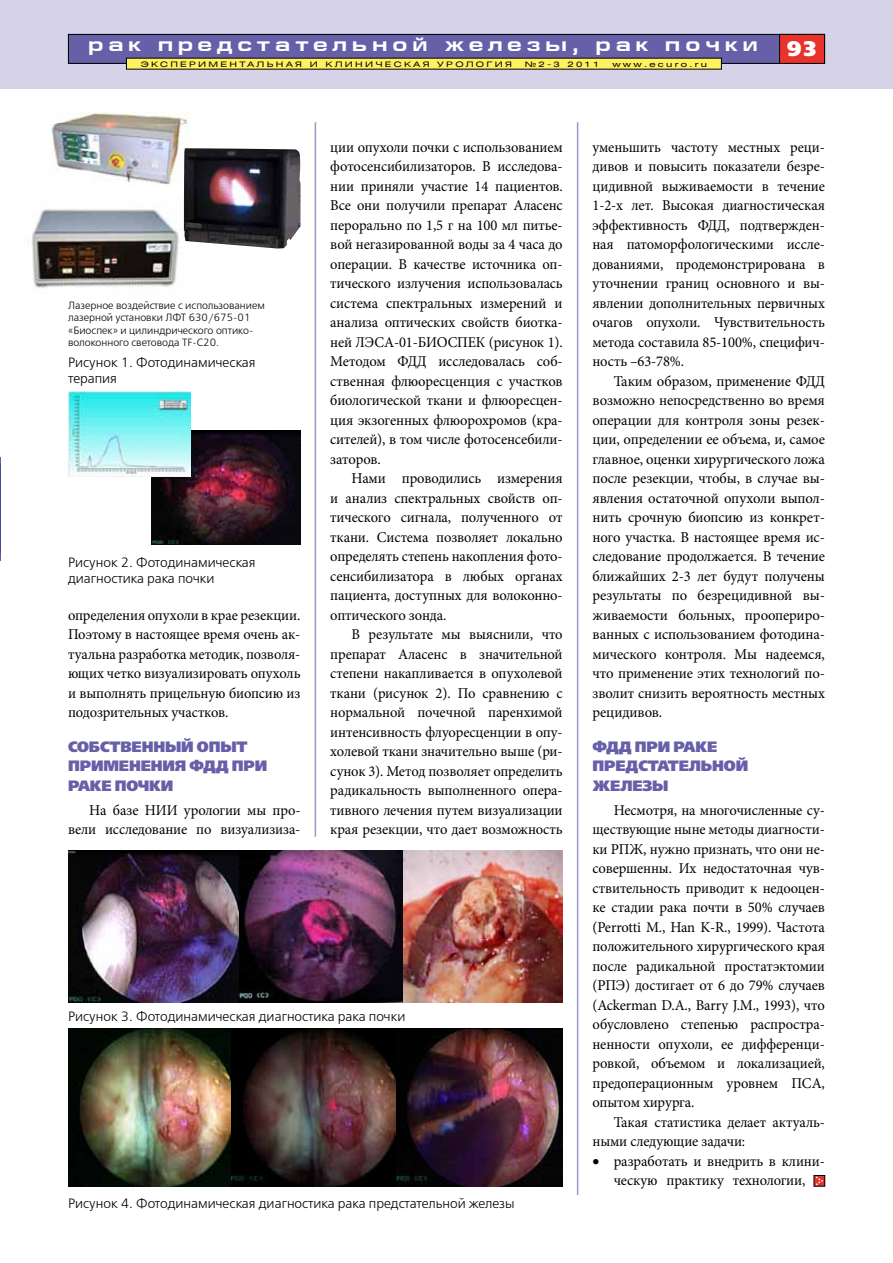
<style>
.page{position:relative;width:893px;height:1263px;background:#fff}
.page>*{position:absolute;margin:0;border:0;box-sizing:border-box;transform-origin:0 0}
.t1{font:21px "Free Set Black C";color:#fff}
.t2{font:700 19.5px "Europe Ext";letter-spacing:.26em;color:#fff}
.t3{font:15px/19.5px "Minion Pro";letter-spacing:-.01em;color:#000;text-align:justify}
.t4{font:15px/19.5px "Free Set Black C";letter-spacing:-.01em;color:#6760a9}
.t5{font:13.5px/16.2px "Free Set C";color:#000}
.t6{font:10.5px/12.6px "Free Set C";color:#000}
.t7{font:7.5px "Helios Ext";letter-spacing:.24em;color:#000;scale:1.25 1}
</style>
<div class="page">
<img style="left:31px;top:199px;width:153px;height:90px">
<hr style="left:0;top:457px;width:1px;height:103px;background:#6760a9">
<svg style="left:0;top:465px;width:1px;height:88px"></svg>
<img style="left:51px;top:111px;width:137px;height:74px">
<img style="left:184px;top:148px;width:116px;height:100px">
<div style="left:0;top:0;width:893px;height:89px;background:#d6d3e9"></div>
<div style="left:68px;top:34px;width:757px;height:29px;background:#6760a9"></div>
<div style="left:68px;top:34px;width:757px;height:30px;border:1px solid #000"></div>
<div style="left:780px;top:34px;width:45px;height:29px;background:#e7332c"></div>
<div style="left:779px;top:34px;width:46px;height:30px;border:1px solid #000"></div>
<svg style="left:126px;top:58px;width:596px;height:12px;background:#d9cd55"></svg>
<div style="left:814px;top:1175px;width:11px;height:11px;border:1px solid #000"></div>
<svg style="left:816px;top:1176px;width:7px;height:9px"></svg>
<hr style="left:577px;top:122px;width:1px;height:1073px;background:#9e95c7">
<hr style="left:315px;top:122px;width:1px;height:715px;background:#9e95c7">
<img style="left:151px;top:430px;width:149px;height:114px">
<img style="left:68px;top:391px;width:123px;height:85px">
<img style="left:68px;top:1028px;width:495px;height:158px">
<img style="left:68px;top:851px;width:495px;height:151px">
<h2 class="t2" style="left:89px;top:33px;width:671px">рак предстательной железы, рак почки</h2>
<p class="t7" style="left:141px;top:59px;width:172px">ЭксперименТАЛЬН АЯ И КЛИНИ</p>
<p class="t7" style="left:375px;top:59px;width:16px">ЧЕСК</p>
<p class="t7" style="left:413px;top:59px;width:80px">АЯ УР ОЛОГИ Я</p>
<p class="t7" style="left:525px;top:59px;width:61px">№2-3 2011</p>
<p class="t7" style="left:612px;top:59px;width:77px">www.ecuro.ru</p>
<h1 class="t1" style="left:786px;top:37px;width:33px">93</h1>
<p class="t6" style="left:68px;top:299px;width:198px">Лазерное воздействие с использованием лазерной установки ЛФТ 630/675-01 «Биоспек» и цилиндрического оптико&shy;волоконного световода TF-C20.</p>
<p class="t5" style="left:68px;top:355px;width:189px">Рисунок 1. Фотодинамическая терапия</p>
<p class="t5" style="left:68px;top:555px;width:189px">Рисунок 2. Фотодинамическая диагностика рака почки</p>
<p class="t3" style="left:68px;top:605px;width:234px">определения опухоли в крае резекции.<br>Поэтому в настоящее время очень ак&shy;туальна разработка методик, позволя&shy;ющих четко визуализировать опухоль и выполнять прицельную биопсию из подозрительных участков.</p>
<p class="t4" style="left:68px;top:737px;width:201px">Собственный опыт применения ФДД при раке почки</p>
<p class="t3" style="left:68px;top:800px;width:234px;text-align:right">На базе НИИ урологии мы про&shy;вели исследование по визуализиза-</p>
<p class="t3" style="left:330px;top:137px;width:234px">ции опухоли почки с использованием фотосенсибилизаторов. В исследова&shy;нии приняли участие 14 пациентов.<br>Все они получили препарат Аласенс перорально по 1,5 г на 100 мл питье&shy;вой негазированной воды за 4 часа до операции. В качестве источника оп&shy;тического излучения использовалась система спектральных измерений и анализа оптических свойств биотка&shy;ней ЛЭСА-01-БИОСПЕК (рисунок 1).<br>Методом ФДД исследовалась соб&shy;ственная флюоресценция с участков биологической ткани и флюоресцен&shy;ция экзогенных флюорохромов (кра&shy;сителей), в том числе фотосенсебили&shy;заторов.</p>
<p class="t3" style="left:330px;top:469px;width:234px;text-indent:21px">Нами проводились измерения и анализ спектральных свойств оп&shy;тического сигнала, полученного от ткани. Система позволяет локально определять степень накопления фото&shy;сенсибилизатора в любых органах пациента, доступных для волоконно&shy;оптического зонда.</p>
<p class="t3" style="left:330px;top:625px;width:234px;text-indent:21px">В результате мы выяснили, что препарат Аласенс в значительной степени накапливается в опухолевой ткани (рисунок 2). По сравнению с нормальной почечной паренхимой интенсивность флуоресценции в опу&shy;холевой ткани значительно выше (ри&shy;сунок 3). Метод позволяет определить радикальность выполненного опера&shy;тивного лечения путем визуализации края резекции, что дает возможность</p>
<p class="t5" style="left:68px;top:1008px;width:339px">Рисунок 3. Фотодинамическая диагностика рака почки</p>
<p class="t5" style="left:68px;top:1196px;width:448px">Рисунок 4. Фотодинамическая диагностика рака предстательной железы</p>
<p class="t3" style="left:592px;top:137px;width:234px">уменьшить частоту местных реци&shy;дивов и повысить показатели безре&shy;цидивной выживаемости в течение 1-2-х лет. Высокая диагностическая эффективность ФДД, подтвержден&shy;ная патоморфологическими иссле&shy;дованиями, продемонстрирована в уточнении границ основного и вы&shy;явлении дополнительных первичных очагов опухоли. Чувствительность метода составила 85-100%, специфич&shy;ность –63-78%.</p>
<p class="t3" style="left:592px;top:371px;width:234px;text-indent:21px">Таким образом, применение ФДД возможно непосредственно во время операции для контроля зоны резек&shy;ции, определении ее объема, и, самое главное, оценки хирургического ложа после резекции, чтобы, в случае вы&shy;явления остаточной опухоли выпол&shy;нить срочную биопсию из конкрет&shy;ного участка. В настоящее время ис&shy;следование продолжается. В течение ближайших 2-3 лет будут получены результаты по безрецидивной вы&shy;живаемости больных, проопериро&shy;ванных с использованием фотодина&shy;мического контроля. Мы надеемся, что применение этих технологий по&shy;зволит снизить вероятность местных рецидивов.</p>
<p class="t4" style="left:592px;top:737px;width:157px">ФДД при раке предстательной железы</p>
<p class="t3" style="left:592px;top:800px;width:234px;text-indent:21px">Несмотря, на многочисленные су&shy;ществующие ныне методы диагности&shy;ки РПЖ, нужно признать, что они не&shy;совершенны. Их недостаточная чув&shy;ствительность приводит к недооцен&shy;ке стадии рака почти в 50% случаев (Perrotti M., Han K-R., 1999). Частота положительного хирургического края после радикальной простатэктомии (РПЭ) достигает от 6 до 79% случаев (Ackerman D.A., Barry J.M., 1993), что обусловлено степенью распростра&shy;ненности опухоли, ее дифференци&shy;ровкой, объемом и локализацией, предоперационным уровнем ПСА, опытом хирурга.</p>
<p class="t3" style="left:592px;top:1112px;width:234px;text-indent:21px">Такая статистика делает актуаль&shy;ными следующие задачи:</p>
<p class="t3" style="left:592px;top:1151px;width:234px;text-align:center">• разработать и внедрить в клини&shy;ческую практику технологии,</p>
</div>
